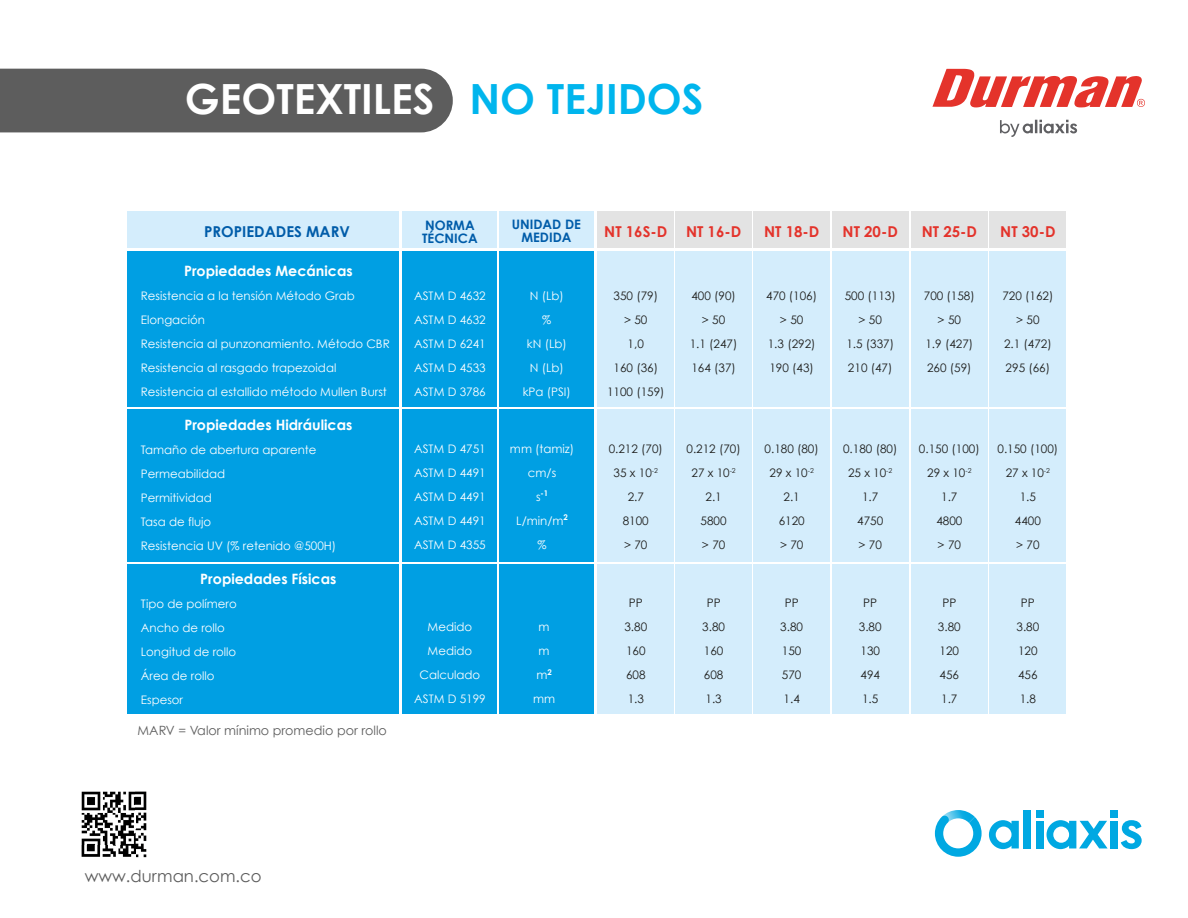
<style>
.page{position:relative;width:1188px;height:918px;background:#fff}
.page>*{position:absolute;margin:0;border:0;box-sizing:border-box;transform-origin:0 0}
.t1{font:700 41.55px "Century Gothic";color:#fff}
.t2{font:16.5px "Century Gothic";color:#5d5d5d}
.t3{font:700 15px "Century Gothic";color:#e4332b}
.t4{font:700 15px "Century Gothic";color:#005ca9}
.t5{font:700 14.25px "Century Gothic";color:#fff}
.t6{font:700 13.05px/13px "Century Gothic";color:#005ca9;text-align:center}
.t7{font:12.75px "Century Gothic";color:#5d5d5d}
.t8{font:11.7px/24px "Century Gothic";color:#fff;text-align:center}
.t9{font:11.7px/24px "Century Gothic";color:#1d1d1b;text-align:center}
.t10{font:700 7.8px "Century Gothic";color:#fff}
.s1{color:#00b5ed}
.s2{font-weight:400;font-size:11.7px}
</style>
<div class="page">
<div style="left:0;top:69px;width:453px;height:63px;background:#5d5d5d"></div>
<svg style="left:1000px;top:120px;width:77px;height:17px"></svg>
<svg style="left:932px;top:69px;width:213px;height:39px"></svg>
<svg style="left:989px;top:820px;width:30px;height:29px"></svg>
<svg style="left:1121px;top:820px;width:21px;height:29px"></svg>
<div style="left:1036px;top:821px;width:7px;height:27px;background:#00a8e2"></div>
<div style="left:1036px;top:810px;width:7px;height:7px;background:#00a8e2"></div>
<div style="left:1110px;top:821px;width:8px;height:27px;background:#00a8e2"></div>
<div style="left:1110px;top:810px;width:8px;height:7px;background:#00a8e2"></div>
<div style="left:1024px;top:810px;width:7px;height:38px;background:#00a8e2"></div>
<svg style="left:1047px;top:820px;width:61px;height:29px"></svg>
<svg style="left:935px;top:810px;width:47px;height:47px"></svg>
<img style="left:81px;top:791px;width:66px;height:67px">
<div style="left:127px;top:251px;width:272px;height:156px;background:#009fe3"></div>
<div style="left:127px;top:212px;width:272px;height:36px;background:#d4edfc"></div>
<div style="left:499px;top:251px;width:95px;height:156px;background:#009fe3"></div>
<div style="left:499px;top:212px;width:95px;height:36px;background:#d4edfc"></div>
<div style="left:127px;top:564px;width:272px;height:150px;background:#009fe3"></div>
<div style="left:499px;top:564px;width:95px;height:150px;background:#009fe3"></div>
<div style="left:598px;top:564px;width:76px;height:150px;background:#d4edfc"></div>
<div style="left:675px;top:564px;width:77px;height:150px;background:#d4edfc"></div>
<div style="left:753px;top:564px;width:77px;height:150px;background:#d4edfc"></div>
<div style="left:832px;top:564px;width:77px;height:150px;background:#d4edfc"></div>
<div style="left:911px;top:564px;width:77px;height:150px;background:#d4edfc"></div>
<div style="left:990px;top:564px;width:76px;height:150px;background:#d4edfc"></div>
<div style="left:597px;top:251px;width:77px;height:156px;background:#d4edfc"></div>
<div style="left:597px;top:212px;width:77px;height:36px;background:#e3e3e3"></div>
<div style="left:675px;top:251px;width:77px;height:156px;background:#d4edfc"></div>
<div style="left:675px;top:212px;width:77px;height:36px;background:#e3e3e3"></div>
<div style="left:753px;top:251px;width:77px;height:156px;background:#d4edfc"></div>
<div style="left:753px;top:212px;width:77px;height:36px;background:#e3e3e3"></div>
<div style="left:832px;top:251px;width:77px;height:156px;background:#d4edfc"></div>
<div style="left:832px;top:212px;width:77px;height:36px;background:#e3e3e3"></div>
<div style="left:911px;top:251px;width:77px;height:156px;background:#d4edfc"></div>
<div style="left:911px;top:212px;width:77px;height:36px;background:#e3e3e3"></div>
<div style="left:990px;top:251px;width:76px;height:156px;background:#d4edfc"></div>
<div style="left:990px;top:212px;width:76px;height:36px;background:#e3e3e3"></div>
<div style="left:127px;top:410px;width:272px;height:152px;background:#009fe3"></div>
<div style="left:499px;top:410px;width:95px;height:152px;background:#009fe3"></div>
<div style="left:597px;top:410px;width:77px;height:152px;background:#d4edfc"></div>
<div style="left:675px;top:410px;width:77px;height:152px;background:#d4edfc"></div>
<div style="left:753px;top:410px;width:77px;height:152px;background:#d4edfc"></div>
<div style="left:832px;top:410px;width:77px;height:152px;background:#d4edfc"></div>
<div style="left:911px;top:410px;width:77px;height:152px;background:#d4edfc"></div>
<div style="left:990px;top:410px;width:76px;height:152px;background:#d4edfc"></div>
<div style="left:403px;top:251px;width:94px;height:156px;background:#009fe3"></div>
<div style="left:403px;top:212px;width:94px;height:36px;background:#d4edfc"></div>
<div style="left:402px;top:564px;width:95px;height:150px;background:#009fe3"></div>
<div style="left:403px;top:410px;width:94px;height:152px;background:#009fe3"></div>
<h1 class="t1" style="left:185px;top:73px;width:520px">GEOTEXTILES <span class="s1">NO TEJIDOS</span></h1>
<p class="t6" style="left:512px;top:217px;width:71px">UNIDAD DE<br>MEDIDA</p>
<p class="t6" style="left:422px;top:219px;width:57px;text-align:left">NORMA<br>TÉCNICA</p>
<p class="t4" style="left:204px;top:222px;width:147px">PROPIEDADES MARV</p>
<p class="t3" style="left:604px;top:222px;width:64px">NT 16S-D</p>
<p class="t3" style="left:686px;top:222px;width:57px">NT 16-D</p>
<p class="t3" style="left:764px;top:222px;width:57px">NT 18-D</p>
<p class="t3" style="left:843px;top:222px;width:57px">NT 20-D</p>
<p class="t3" style="left:922px;top:222px;width:57px">NT 25-D</p>
<p class="t3" style="left:1000px;top:222px;width:57px">NT 30-D</p>
<p class="t5" style="left:184px;top:262px;width:170px">Propiedades Mecánicas</p>
<p class="t8" style="left:141px;top:284px;width:250px;text-align:left">Resistencia a la tensión Método Grab Elongación<br>Resistencia al punzonamiento. Método CBR Resistencia al rasgado trapezoidal Resistencia al estallido método Mullen Burst</p>
<p class="t5" style="left:184px;top:416px;width:170px">Propiedades Hidráulicas</p>
<p class="t8" style="left:141px;top:438px;width:197px;text-align:left">Tamaño de abertura aparente<br>Permeabilidad<br>Permitividad<br>Tasa de flujo<br>Resistencia UV (% retenido @500H)</p>
<p class="t5" style="left:200px;top:570px;width:138px">Propiedades Físicas</p>
<p class="t8" style="left:141px;top:592px;width:97px;text-align:left">Tipo de polímero<br>Ancho de rollo<br>Longitud de rollo<br>Área de rollo<br>Espesor</p>
<p class="t7" style="left:138px;top:723px;width:251px">MARV = Valor mínimo promedio por rollo</p>
<p class="t8" style="left:414px;top:283px;width:73px;text-align:justify">ASTM D 4632<br>ASTM D 4632<br>ASTM D 6241<br>ASTM D 4533<br>ASTM D 3786</p>
<p class="t9" style="left:690px;top:283px;width:49px">400 (90) &gt; 50<br>1.1 (247)<br>164 (37)</p>
<p class="t9" style="left:766px;top:283px;width:52px">470 (106) &gt; 50<br>1.3 (292)<br>190 (43)</p>
<p class="t9" style="left:845px;top:283px;width:52px">500 (113) &gt; 50<br>1.5 (337)<br>210 (47)</p>
<p class="t9" style="left:924px;top:283px;width:52px">700 (158) &gt; 50<br>1.9 (427)<br>260 (59)</p>
<p class="t9" style="left:1002px;top:283px;width:52px">720 (162) &gt; 50<br>2.1 (472)<br>295 (66)</p>
<p class="t8" style="left:523px;top:283px;width:50px">N (Lb)<br>%<br>kN (Lb)<br>N (Lb) kPa (PSI)</p>
<p class="t9" style="left:607px;top:283px;width:59px">350 (79)<br>&gt; 50<br>1,0<br>160 (36)<br>1100 (159)</p>
<p class="t8" style="left:414px;top:436px;width:73px;text-align:justify">ASTM D 4751<br>ASTM D 4491<br>ASTM D 4491<br>ASTM D 4491<br>ASTM D 4355</p>
<p class="t9" style="left:687px;top:436px;width:56px">0.212 (70)<br>27 x 10<sup>-2<br></sup>2.1<br>5800<br>&gt; 70</p>
<p class="t9" style="left:765px;top:436px;width:56px">0.180 (80)<br>29 x 10<sup>-2<br></sup>2.1<br>6120<br>&gt; 70</p>
<p class="t9" style="left:843px;top:436px;width:56px">0.180 (80)<br>25 x 10<sup>-2<br></sup>1.7<br>4750<br>&gt; 70</p>
<p class="t9" style="left:919px;top:436px;width:62px">0.150 (100)<br>29 x 10<sup>-2<br></sup>1.7<br>4800<br>&gt; 70</p>
<p class="t9" style="left:998px;top:436px;width:62px">0.150 (100)<br>27 x 10<sup>-2<br></sup>1.5<br>4400<br>&gt; 70</p>
<p class="t8" style="left:510px;top:436px;width:66px">mm (tamiz) cm/s</p>
<p class="t10" style="left:536px;top:489px;width:14px"><span class="s2">s</span>-1</p>
<p class="t8" style="left:516px;top:508px;width:53px">L/min/m<sup>2 </sup>%</p>
<p class="t9" style="left:609px;top:436px;width:56px">0.212 (70)<br>35 x 10<sup>-2<br></sup>2.7<br>8100<br>&gt; 70</p>
<p class="t8" style="left:414px;top:615px;width:73px">Medido<br>Medido<br>Calculado<br>ASTM D 5199</p>
<p class="t8" style="left:533px;top:615px;width:24px">m m m<sup>2 </sup>mm</p>
<p class="t9" style="left:624px;top:591px;width:24px">PP<br>3.80<br>160<br>608<br>1.3</p>
<p class="t9" style="left:702px;top:591px;width:24px">PP<br>3.80<br>160<br>608<br>1.3</p>
<p class="t9" style="left:780px;top:591px;width:24px">PP<br>3.80<br>150<br>570<br>1.4</p>
<p class="t9" style="left:859px;top:591px;width:24px">PP<br>3.80<br>130<br>494<br>1.5</p>
<p class="t9" style="left:938px;top:591px;width:24px">PP<br>3.80<br>120<br>456<br>1.7</p>
<p class="t9" style="left:1017px;top:591px;width:24px">PP<br>3.80<br>120<br>456<br>1.8</p>
<h2 class="t2" style="left:85px;top:866px;width:178px">www.durman.com.co</h2>
</div>
